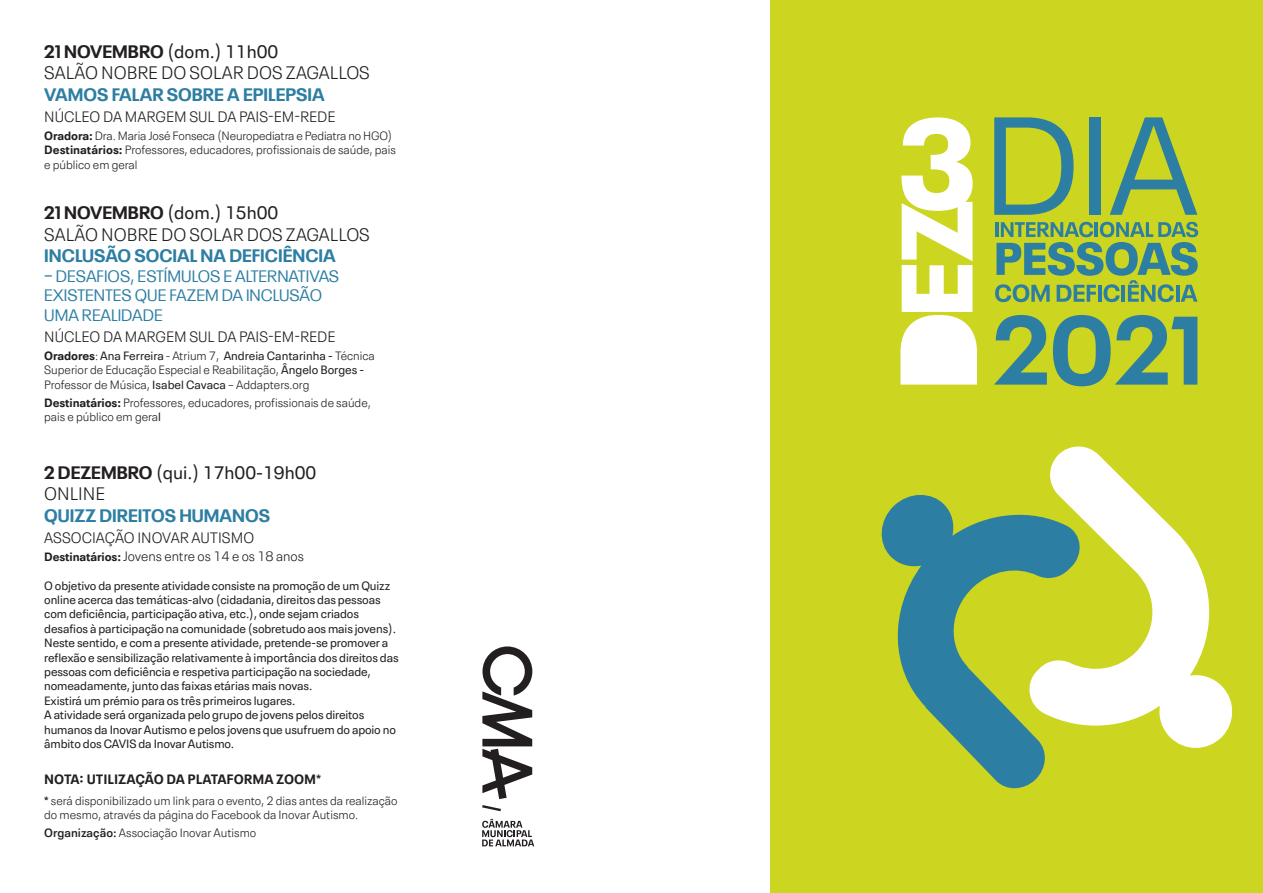
<style>
.page{position:relative;width:1263px;height:893px;background:#fff}
.page>*{position:absolute;margin:0;border:0;box-sizing:border-box;transform-origin:0 0}
.t1{font:300 18px/21.6px "Neue Plak Text";color:#231f20}
.t2{font:700 18px "Neue Plak";color:#2d7ea3}
.t3{font:18px/21.6px "Neue Plak Text";color:#231f20}
.t4{font:16.5px/19.5px "Neue Plak";color:#2d7ea3}
.t5{font:300 15px "Neue Plak Text";color:#231f20}
.t6{font:300 13.5px "Neue Plak Text";color:#231f20}
.t7{font:700 13.5px "Neue Plak Text";color:#231f20}
.t8{font:12px/14.4px "Neue Plak Text";letter-spacing:-.01em;color:#231f20}
.t9{font:300 12px/14.4px "Neue Plak Text";color:#231f20}
.s1{font-family:"Neue Plak";font-weight:700}
.s2{font-weight:400}
.s3{font-weight:700}
.s4{font-weight:300}
.s5{font-weight:700;font-size:12px}
.s6{font-weight:600}
</style>
<div class="page">
<div style="left:770px;top:0;width:493px;height:893px;background:#ccd51f"></div>
<svg style="left:881px;top:495px;width:164px;height:294px;fill:#2d7ea3"></svg>
<svg style="left:1024px;top:446px;width:209px;height:305px"></svg>
<svg style="left:482px;top:805px;width:19px;height:6px"></svg>
<svg style="left:482px;top:819px;width:52px;height:27px"></svg>
<svg style="left:482px;top:646px;width:50px;height:153px"></svg>
<svg style="left:995px;top:222px;width:203px;height:80px"></svg>
<svg style="left:994px;top:117px;width:79px;height:98px"></svg>
<div style="left:1089px;top:117px;width:11px;height:98px;background:#2d7ea3"></div>
<svg style="left:1110px;top:117px;width:87px;height:98px"></svg>
<svg style="left:994px;top:315px;width:53px;height:70px"></svg>
<svg style="left:1053px;top:315px;width:144px;height:71px"></svg>
<svg style="left:900px;top:117px;width:77px;height:268px"></svg>
<h1 class="t1" style="left:44px;top:39px;width:327px"><span class="s1">21 NOVEMBRO</span> <span class="s2">(dom.) 11h00<br></span>SALÃO NOBRE DO SOLAR DOS ZAGALLOS</h1>
<h1 class="t2" style="left:44px;top:80px;width:282px">VAMOS FALAR SOBRE A EPILEPSIA</h1>
<p class="t5" style="left:44px;top:105px;width:293px">NÚCLEO DA MARGEM SUL DA PAIS-EM-REDE</p>
<p class="t9" style="left:44px;top:127px;width:353px"><span class="s3">Oradora:</span> Dra. Maria José Fonseca (Neuropediatra e Pediatra no HGO)<br><span class="s3">Destinatários:</span> Professores, educadores, profissionais de saúde, pais e público em geral</p>
<h1 class="t1" style="left:44px;top:200px;width:327px"><span class="s1">21 NOVEMBRO</span> <span class="s2">(dom.) 15h00<br></span>SALÃO NOBRE DO SOLAR DOS ZAGALLOS</h1>
<h1 class="t2" style="left:44px;top:242px;width:293px">INCLUSÃO SOCIAL NA DEFICIÊNCIA</h1>
<h2 class="t4" style="left:44px;top:265px;width:297px">– DESAFIOS, ESTÍMULOS E ALTERNATIVAS<br>EXISTENTES QUE FAZEM DA INCLUSÃO<br>UMA REALIDADE</h2>
<p class="t5" style="left:44px;top:325px;width:293px">NÚCLEO DA MARGEM SUL DA PAIS-EM-REDE</p>
<p class="t9" style="left:44px;top:347px;width:332px"><span class="s3">Oradores</span>: <span class="s2">Ana Ferreira</span> - Atrium 7, <span class="s2">Andreia Cantarinha -</span> Técnica<br>Superior de Educação Especial e Reabilitação, <span class="s2">Ângelo Borges -<br></span>Professor de Música, <span class="s2">Isabel Cavaca</span> – Addapters.org</p>
<p class="t9" style="left:44px;top:394px;width:328px"><span class="s3">Destinatários:</span> Professores, educadores, profissionais de saúde, pais e público em gera<span class="s2">l</span></p>
<h1 class="t3" style="left:44px;top:460px;width:274px"><span class="s1">2 DEZEMBRO</span> (qui.) 17h00-19h00<br><span class="s4">ONLINE</span></h1>
<h1 class="t2" style="left:44px;top:501px;width:227px">QUIZZ DIREITOS HUMANOS</h1>
<p class="t5" style="left:44px;top:526px;width:211px">ASSOCIAÇÃO INOVAR AUTISMO</p>
<p class="t6" style="left:44px;top:545px;width:261px"><span class="s5">Destinatários:</span> Jovens entre os 14 e os 18 anos</p>
<p class="t8" style="left:44px;top:577px;width:356px">O objetivo da presente atividade consiste na promoção de um Quizz online acerca das temáticas-alvo (cidadania, direitos das pessoas com deficiência, participação ativa, etc.), onde sejam criados desafios à participação na comunidade (sobretudo aos mais jovens).<br>Neste sentido, e com a presente atividade, pretende-se promover a reflexão e sensibilização relativamente à importância dos direitos das pessoas com deficiência e respetiva participação na sociedade, nomeadamente, junto das faixas etárias mais novas.<br>Existirá um prémio para os três primeiros lugares.<br>A atividade será organizada pelo grupo de jovens pelos direitos humanos da Inovar Autismo e pelos jovens que usufruem do apoio no âmbito dos CAVIS da Inovar Autismo.</p>
<p class="t7" style="left:44px;top:768px;width:279px">NOTA: UTILIZAÇÃO DA PLATAFORMA ZOOM*</p>
<p class="t9" style="left:44px;top:792px;width:355px"><span class="s3">*</span> será disponibilizado um link para o evento, 2 dias antes da realização do mesmo, através da página do Facebook da Inovar Autismo.</p>
<p class="t9" style="left:44px;top:825px;width:214px"><span class="s6">Organização:</span> Associação Inovar Autismo</p>
</div>
